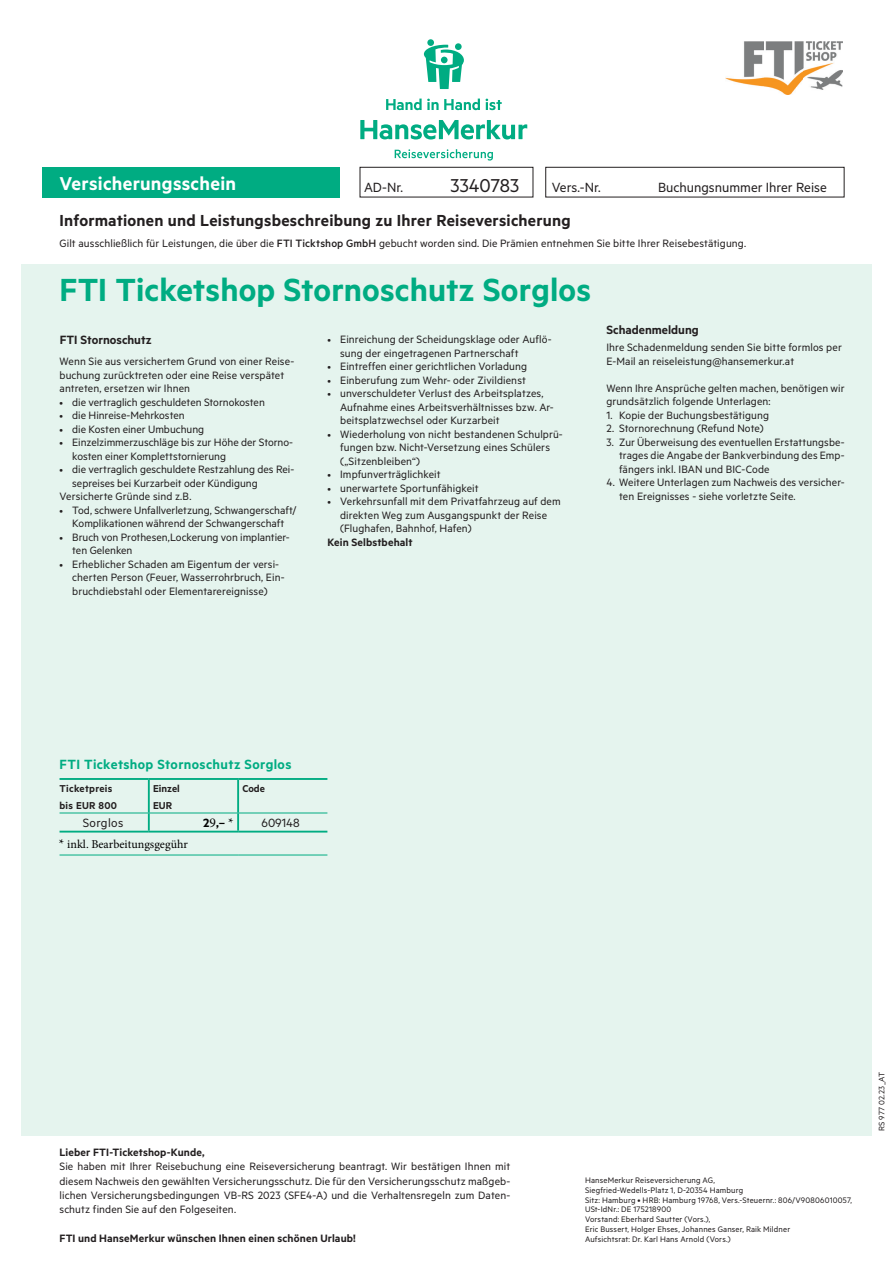
<style>
.page{position:relative;width:893px;height:1263px;background:#fff}
.page>*{position:absolute;margin:0;border:0;box-sizing:border-box;transform-origin:0 0}
.t1{font:600 36px "Metric Alt";letter-spacing:.005em;color:#00ac82}
.t2{font:600 21px "Metric Alt";letter-spacing:.015em;color:#fff}
.t3{font:21px "Metric Alt";color:#231f20}
.t4{font:600 18px "Metric Alt";letter-spacing:.01em;color:#231f20}
.t5{font:15px "Metric Alt";color:#231f20}
.t6{font:600 15px "Metric Alt";letter-spacing:.025em;color:#00ac82}
.t7{font:600 13.5px "Metric Alt";color:#231f20}
.t8{font:13.5px "Metric Alt";letter-spacing:.015em;color:#231f20}
.t9{font:600 13.5px "Metric Alt";color:#000}
.t10{font:12px/13.5px "Metric Alt";letter-spacing:.005em;color:#231f20}
.t11{font:600 12px "Metric Alt";letter-spacing:.015em;color:#231f20}
.t12{font:12px "Minion Pro";color:#000}
.t13{font:600 11.25px "Metric Alt";letter-spacing:.025em;color:#231f20}
.t14{font:9px/9.8px "Metric Alt";letter-spacing:.015em;color:#231f20}
.s1{font-weight:500}
.s2{font-size:10.2px}
.s3{font-family:"Minion Pro";font-weight:400}
.s4{font-size:13.5px}
</style>
<div class="page">
<div style="left:21px;top:264px;width:851px;height:871px;background:#e5f4ee"></div>
<hr style="left:60px;top:778px;width:89px;height:2px;background:#00ac82">
<hr style="left:149px;top:778px;width:89px;height:2px;background:#00ac82">
<hr style="left:238px;top:778px;width:89px;height:2px;background:#00ac82">
<hr style="left:60px;top:831px;width:89px;height:1px;background:#00ac82">
<hr style="left:149px;top:831px;width:89px;height:1px;background:#00ac82">
<hr style="left:238px;top:831px;width:89px;height:1px;background:#00ac82">
<svg style="left:148px;top:780px;width:2px;height:51px"></svg>
<svg style="left:237px;top:780px;width:2px;height:51px"></svg>
<hr style="left:60px;top:855px;width:89px;height:1px;background:#00ac82">
<hr style="left:149px;top:855px;width:89px;height:1px;background:#00ac82">
<hr style="left:238px;top:855px;width:89px;height:1px;background:#00ac82">
<hr style="left:60px;top:813px;width:89px;height:1px;background:#00ac82">
<hr style="left:149px;top:813px;width:89px;height:1px;background:#00ac82">
<hr style="left:238px;top:813px;width:89px;height:1px;background:#00ac82">
<div style="left:43px;top:167px;width:297px;height:30px;background:#00ac82"></div>
<div style="left:360px;top:167px;width:173px;height:30px;border:1px solid #231f20"></div>
<div style="left:545px;top:167px;width:299px;height:30px;border:1px solid #231f20"></div>
<div style="left:427px;top:39px;width:7px;height:7px;background:#00ac82;border-radius:50%"></div>
<svg style="left:424px;top:45px;width:40px;height:44px"></svg>
<div style="left:455px;top:43px;width:7px;height:7px;background:#00ac82;border-radius:50%"></div>
<div style="left:441px;top:57px;width:7px;height:6px;background:#00ac82;border-radius:50%"></div>
<svg style="left:360px;top:120px;width:167px;height:19px"></svg>
<svg style="left:386px;top:99px;width:116px;height:11px"></svg>
<svg style="left:395px;top:149px;width:98px;height:12px"></svg>
<img style="left:725px;top:41px;width:118px;height:54px">
<h2 class="t2" style="left:60px;top:171px;width:178px">Versicherungsschein</h2>
<p class="t5" style="left:364px;top:178px;width:41px">AD-Nr.</p>
<h2 class="t3" style="left:451px;top:173px;width:70px">3340783</h2>
<p class="t5" style="left:552px;top:178px;width:51px">Vers.-Nr.</p>
<p class="t5" style="left:658px;top:178px;width:170px">Buchungsnummer Ihrer Reise</p>
<h3 class="t4" style="left:60px;top:210px;width:513px">Informationen und Leistungsbeschreibung zu Ihrer Reiseversicherung</h3>
<p class="t10" style="left:60px;top:236px;width:688px">Gilt ausschließlich für Leistungen, die über die <span class="s1">FTI Ticktshop GmbH</span> gebucht worden sind. Die Prämien entnehmen Sie bitte Ihrer Reisebestätigung.</p>
<h1 class="t1" style="left:60px;top:269px;width:533px">FTI Ticketshop Stornoschutz Sorglos</h1>
<p class="t7" style="left:60px;top:332px;width:93px">FTI Stornoschutz</p>
<p class="t10" style="left:60px;top:354px;width:236px">Wenn Sie aus versichertem Grund von einer Reise&shy;buchung zurücktreten oder eine Reise verspätet antreten, ersetzen wir Ihnen</p>
<p class="t10" style="left:60px;top:395px;width:207px"><span class="s2">•</span> die vertraglich ge schul deten Stornokosten</p>
<p class="t10" style="left:60px;top:408px;width:127px"><span class="s2">•</span> die Hinreise-Mehrkosten</p>
<p class="t10" style="left:60px;top:422px;width:146px"><span class="s2">•</span> die Kosten einer Umbuchung</p>
<p class="t10" style="left:72px;top:435px;width:222px;text-indent:-13px"><span class="s2">•</span> Einzelzimmerzuschläge bis zur Höhe der Storno&shy;kosten einer Komplettstornierung</p>
<p class="t10" style="left:60px;top:462px;width:236px"><span class="s2">•</span> die vertraglich geschuldete Restzahlung des Rei-</p>
<p class="t10" style="left:72px;top:476px;width:187px">sepreises bei Kurzarbeit oder Kündigung</p>
<p class="t10" style="left:60px;top:489px;width:133px">Versicherte Gründe sind z.B.</p>
<p class="t10" style="left:60px;top:503px;width:238px;text-align:center"><span class="s2">•</span> Tod, schwere Unfallverletzung, Schwangerschaft/<br>Komplikationen während der Schwangerschaft</p>
<p class="t10" style="left:72px;top:530px;width:219px;text-indent:-13px"><span class="s2">•</span> Bruch von Prothesen,Lockerung von implantier&shy;ten Gelenken</p>
<p class="t10" style="left:72px;top:557px;width:214px;text-indent:-13px"><span class="s2">•</span> Erheblicher Schaden am Eigentum der versi&shy;cherten Person (Feuer, Wasserrohrbruch, Ein&shy;bruchdiebstahl oder Elementarereignisse)</p>
<p class="t10" style="left:340px;top:332px;width:213px;text-indent:-13px"><span class="s2">•</span> Einreichung der Scheidungsklage oder Auflö&shy;sung der eingetragenen Partnerschaft</p>
<p class="t10" style="left:327px;top:359px;width:201px"><span class="s2">•</span> Eintreffen einer gerichtlichen Vorladung</p>
<p class="t10" style="left:327px;top:373px;width:200px"><span class="s2">•</span> Einberufung zum Wehr- oder Zivildienst</p>
<p class="t10" style="left:340px;top:386px;width:215px;text-indent:-13px"><span class="s2">•</span> unverschuldeter Verlust des Arbeitsplatzes,<br>Aufnahme eines Arbeitsverhältnisses bzw. Ar&shy;beitsplatzwechsel oder Kurzarbeit</p>
<p class="t10" style="left:340px;top:427px;width:224px;text-indent:-13px"><span class="s2">•</span> Wiederholung von nicht bestandenen Schulprü&shy;fungen bzw. Nicht-Versetzung eines Schülers („Sitzenbleiben“)</p>
<p class="t10" style="left:327px;top:467px;width:115px"><span class="s2">•</span> Impfunverträglichkeit</p>
<p class="t10" style="left:327px;top:481px;width:153px"><span class="s2">•</span> unerwartete Sportunfähigkeit</p>
<p class="t10" style="left:340px;top:494px;width:222px;text-indent:-13px"><span class="s2">•</span> Verkehrsunfall mit dem Privatfahrzeug auf dem direkten Weg zum Ausgangspunkt der Reise (Flughafen, Bahnhof, Hafen)</p>
<p class="t11" style="left:327px;top:535px;width:87px">Kein Selbstbehalt</p>
<p class="t7" style="left:606px;top:321px;width:94px">Schadenmeldung</p>
<p class="t10" style="left:606px;top:340px;width:237px">Ihre Schadenmeldung senden Sie bitte formlos per<br>E-Mail an reiseleistung@hansemerkur.at</p>
<p class="t10" style="left:606px;top:381px;width:240px">Wenn Ihre Ansprüche gelten machen, benötigen wir grundsätzlich folgende Unterlagen:</p>
<p class="t10" style="left:606px;top:408px;width:164px">1. Kopie der Buchungsbestätigung</p>
<p class="t10" style="left:606px;top:421px;width:159px">2. Stornorechnung (Refund Note)</p>
<p class="t10" style="left:619px;top:435px;width:227px;text-align:justify;text-indent:-13px">3. Zur Überweisung des eventuellen Erstattungsbe&shy;trages die Angabe der Bankverbindung des Emp&shy;fängers inkl. IBAN und BIC-Code</p>
<p class="t10" style="left:619px;top:475px;width:227px;text-indent:-13px">4. Weitere Unterlagen zum Nachweis des versicher&shy;ten Ereignisses - siehe vorletzte Seite.</p>
<p class="t6" style="left:60px;top:755px;width:233px">FTI Ticketshop Stornoschutz Sorglos</p>
<p class="t13" style="left:60px;top:781px;width:54px">Ticketpreis</p>
<p class="t13" style="left:153px;top:781px;width:28px">Einzel</p>
<p class="t13" style="left:242px;top:781px;width:24px">Code</p>
<p class="t13" style="left:60px;top:798px;width:59px">bis EUR 800</p>
<p class="t13" style="left:153px;top:798px;width:21px">EUR</p>
<p class="t8" style="left:83px;top:815px;width:42px">Sorglos</p>
<p class="t9" style="left:203px;top:815px;width:32px">2<span class="s3">9</span>,– <span class="s3">*</span></p>
<p class="t8" style="left:262px;top:815px;width:40px">609148</p>
<p class="t12" style="left:59px;top:837px;width:131px"><span class="s4">*</span> inkl. Bearbeitungsgegühr</p>
<p class="t11" style="left:60px;top:1145px;width:147px">Lieber FTI-Ticketshop-Kunde,</p>
<p class="t10" style="left:60px;top:1159px;width:452px;line-height:14.2px;text-align:justify">Sie haben mit Ihrer Reisebuchung eine Reiseversicherung beantragt. Wir bestätigen Ihnen mit diesem Nachweis den gewählten Versicherungsschutz. Die für den Versicherungsschutz maßgeb&shy;lichen Versicherungsbedingungen VB-RS 2023 (SFE4-A) und die Verhaltensregeln zum Daten&shy;schutz finden Sie auf den Folgeseiten.</p>
<p class="t11" style="left:60px;top:1231px;width:298px">FTI und HanseMerkur wünschen Ihnen einen schönen Urlaub!</p>
<p class="t14" style="left:585px;top:1175px;width:269px">HanseMerkur Reiseversicherung AG,<br>Siegfried-Wedells-Platz 1, D-20354 Hamburg<br>Sitz: Hamburg • HRB: Hamburg 19768, Vers.-Steuernr.: 806/V90806010057, USt-IdNr.: DE 175218900<br>Vorstand: Eberhard Sautter (Vors.),<br>Eric Bussert, Holger Ehses, Johannes Ganser, Raik Mildner<br>Aufsichtsrat: Dr. Karl Hans Arnold (Vors.)</p>
<p class="t14" style="left:876px;top:1131px;width:61px;rotate:-90deg">RS 977 02.23_AT</p>
</div>
